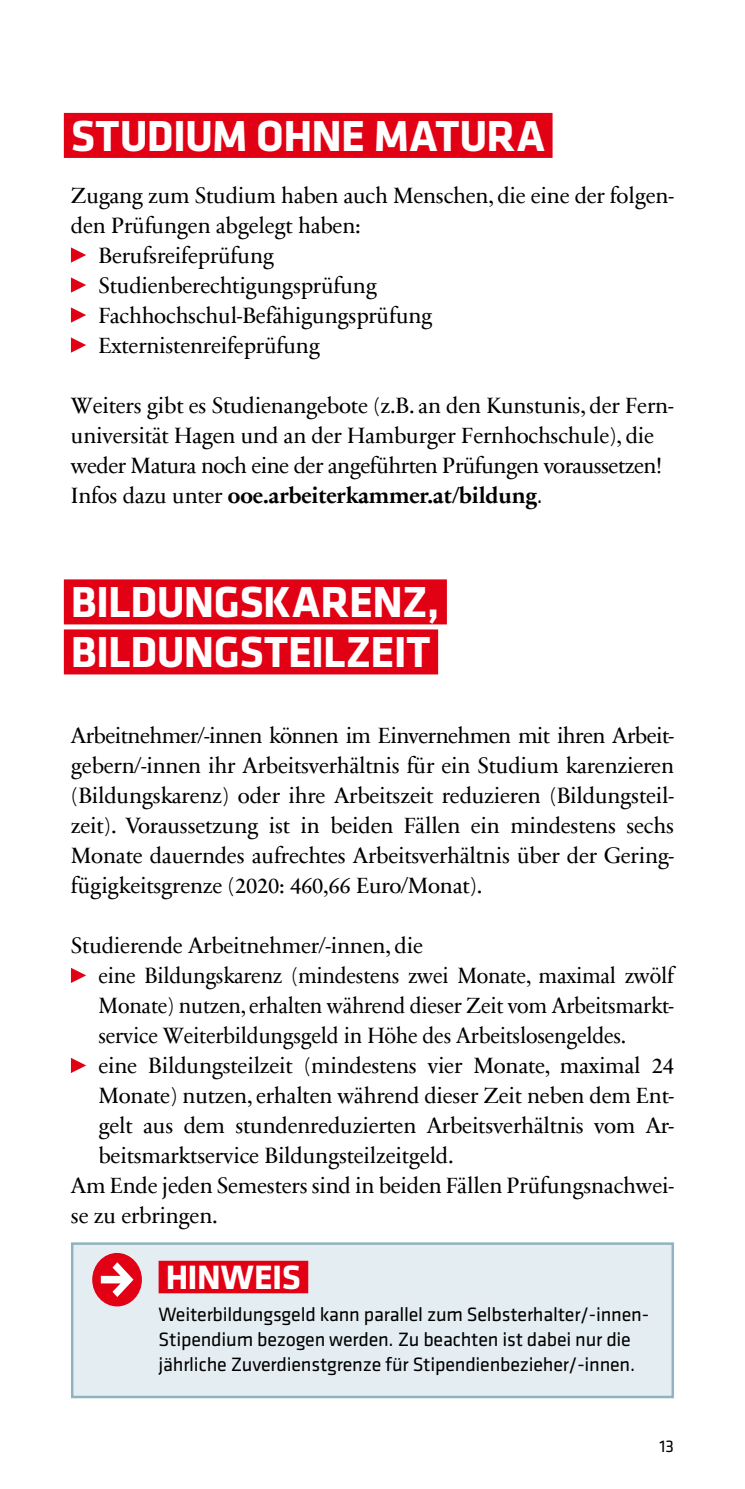
<style>
.page{position:relative;width:745px;height:1489px;background:#fff}
.page>*{position:absolute;margin:0;border:0;box-sizing:border-box;transform-origin:0 0}
.t1{font:700 45px/50px "Klavika Basic";letter-spacing:-.015em;color:#fff}
.t2{font:700 35px "Klavika Basic";letter-spacing:-.02em;color:#fff}
.t3{font:22.5px/30px "Sabon Next Com";letter-spacing:-.01em;color:#000}
.t4{font:22.5px "Sabon Next Com";letter-spacing:-.01em;color:#000;scale:.96 1}
.t5{font:20px/25px "Klavika Basic";letter-spacing:-.01em;color:#000}
.t6{font:17.5px "Klavika Basic";color:#000}
.s1{font-weight:700}
.s2{font-family:"Klavika Basic"}
</style>
<div class="page">
<div style="left:64px;top:113px;width:488px;height:45px;background:#e20015"></div>
<div style="left:64px;top:579px;width:382px;height:45px;background:#e20015"></div>
<div style="left:64px;top:629px;width:374px;height:45px;background:#e20015"></div>
<svg style="left:71px;top:247px;width:15px;height:16px"></svg>
<svg style="left:71px;top:277px;width:15px;height:16px"></svg>
<svg style="left:71px;top:307px;width:15px;height:16px"></svg>
<svg style="left:71px;top:337px;width:15px;height:16px"></svg>
<svg style="left:71px;top:968px;width:15px;height:15px"></svg>
<svg style="left:71px;top:1058px;width:15px;height:15px"></svg>
<div style="left:72px;top:1243px;width:600px;height:153px;background:#e4edf1"></div>
<div style="left:158px;top:1260px;width:150px;height:33px;background:#e20015"></div>
<div style="left:71px;top:1242px;width:602px;height:156px;border:2px solid #91b2c1"></div>
<div style="left:92px;top:1252px;width:50px;height:54px;background:#e20015;border-radius:50%"></div>
<svg style="left:101px;top:1262px;width:32px;height:34px"></svg>
<h1 class="t1" style="left:71px;top:109px;width:475px">STUDIUM OHNE MATURA</h1>
<p class="t3" style="left:71px;top:179px;width:604px">Zugang zum Studium haben auch Menschen, die eine der folgen-</p>
<p class="t3" style="left:71px;top:209px;width:291px">den Prüfungen abgelegt haben:</p>
<p class="t3" style="left:98px;top:239px;width:177px">Berufsreifeprüfung</p>
<p class="t3" style="left:98px;top:269px;width:280px">Studienberechtigungsprüfung</p>
<p class="t3" style="left:98px;top:299px;width:335px">Fachhochschul-Befähigungsprüfung</p>
<p class="t3" style="left:98px;top:329px;width:223px">Externistenreifeprüfung</p>
<p class="t3" style="left:71px;top:389px;width:603px">Weiters gibt es Studienangebote (z.B. an den Kunstunis, der Fern&shy;universität Hagen und an der Hamburger Fernhochschule), die weder Matura noch eine der angeführten Prüfungen voraussetzen!<br>Infos dazu unter <span class="s1">ooe.arbeiterkammer.at/bildung</span><span class="s2">.</span></p>
<h1 class="t1" style="left:71px;top:575px;width:369px">BILDUNGSKARENZ,<br>BILDUNGSTEILZEIT</h1>
<p class="t3" style="left:71px;top:719px;width:604px;text-align:justify">Arbeitnehmer/-innen können im Einvernehmen mit ihren Arbeit&shy;gebern/-innen ihr Arbeitsverhältnis für ein Studium karenzieren (Bildungskarenz) oder ihre Arbeitszeit reduzieren (Bildungsteil&shy;zeit). Voraussetzung ist in beiden Fällen ein mindestens sechs Monate dauerndes aufrechtes Arbeitsverhältnis über der Gering&shy;fügigkeitsgrenze (2020: 460,66 Euro/Monat).</p>
<p class="t3" style="left:71px;top:929px;width:353px">Studierende Arbeitnehmer/-innen, die</p>
<p class="t4" style="left:98px;top:957px;width:600px">eine Bildungskarenz (mindestens zwei Monate, maximal zwölf</p>
<p class="t4" style="left:98px;top:987px;width:600px">Monate) nutzen, erhalten während dieser Zeit vom Arbeitsmarkt-</p>
<p class="t4" style="left:98px;top:1017px;width:551px">service Weiterbildungsgeld in Höhe des Arbeitslosengeldes.</p>
<p class="t3" style="left:98px;top:1049px;width:576px">eine Bildungsteilzeit (mindestens vier Monate, maximal 24</p>
<p class="t3" style="left:98px;top:1079px;width:576px">Monate) nutzen, erhalten während dieser Zeit neben dem Ent-</p>
<p class="t3" style="left:98px;top:1109px;width:576px">gelt aus dem stundenreduzierten Arbeitsverhältnis vom Ar-</p>
<p class="t3" style="left:98px;top:1139px;width:356px">beitsmarktservice Bildungsteilzeitgeld.</p>
<p class="t3" style="left:71px;top:1169px;width:604px">Am Ende jeden Semesters sind in beiden Fällen Prüfungsnachwei-</p>
<p class="t3" style="left:71px;top:1199px;width:148px">se zu erbringen.</p>
<h2 class="t2" style="left:166px;top:1251px;width:136px">HINWEIS</h2>
<p class="t5" style="left:158px;top:1301px;width:491px">Weiterbildungsgeld kann parallel zum Selbsterhalter/-innen-<br>Stipendium bezogen werden. Zu beachten ist dabei nur die jährliche Zuverdienstgrenze für Stipendienbezieher/-innen.</p>
<p class="t6" style="left:659px;top:1434px;width:16px">13</p>
</div>
